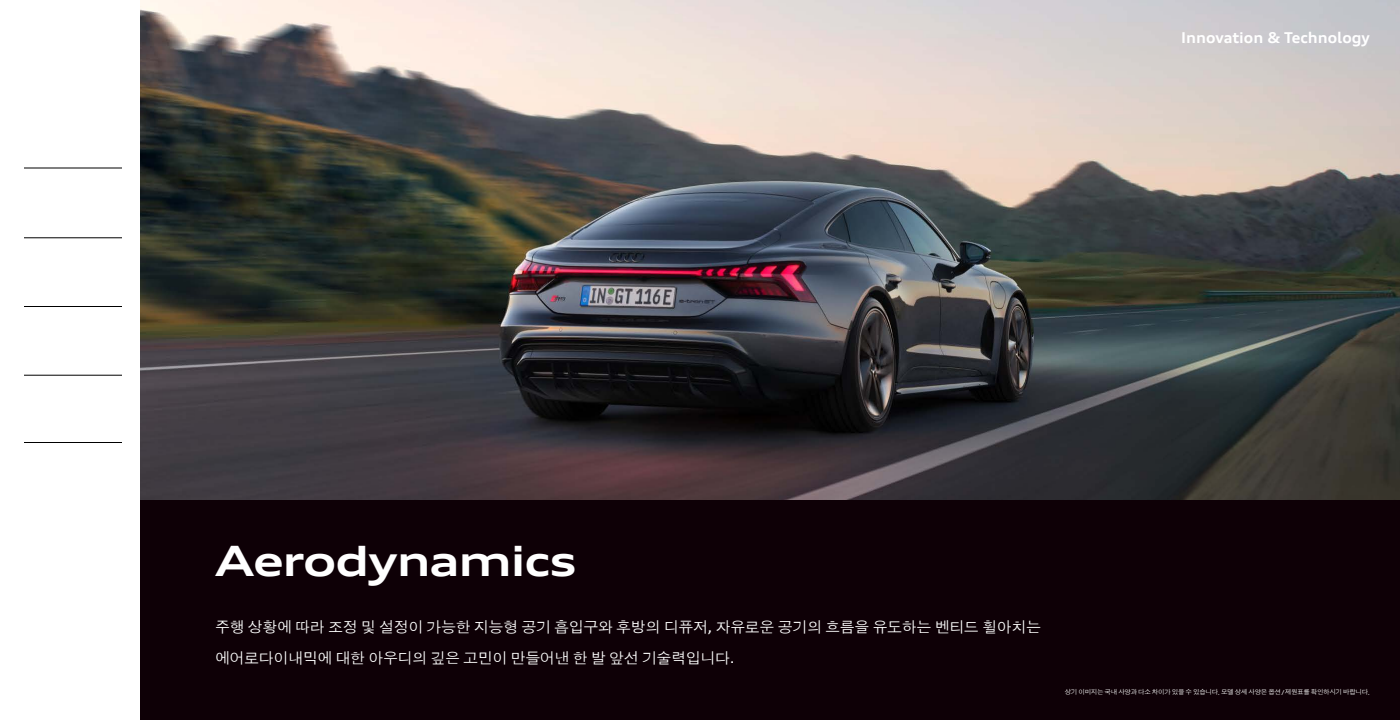
<style>
.page{position:relative;width:1400px;height:720px;background:#fff}
.page>*{position:absolute;margin:0;border:0;box-sizing:border-box;transform-origin:0 0}
.t1{font:700 expanded 42px "Audi Type";letter-spacing:-.025em;color:#fff}
.t2{font:15px/31px "Audi Type KR";letter-spacing:-.025em;color:#fff}
.t3{font:700 expanded 15px "Audi Type";color:#fff}
.t4{font:6.5px "Audi Type KR";letter-spacing:-.05em;color:#fff}
.s1{font-family:"Audi Type";font-stretch:expanded}
</style>
<div class="page">
<hr style="left:24px;top:168px;width:98px;height:1px;background:#000">
<hr style="left:24px;top:238px;width:98px;height:1px;background:#000">
<hr style="left:24px;top:306px;width:98px;height:1px;background:#000">
<hr style="left:24px;top:375px;width:98px;height:1px;background:#000">
<hr style="left:24px;top:442px;width:98px;height:1px;background:#000">
<div style="left:140px;top:0;width:1260px;height:720px;background:#0e0006"></div>
<img style="left:140px;top:0;width:1260px;height:500px">
<p class="t3" style="left:1181px;top:28px;width:190px">Innovation &amp; Technology</p>
<h1 class="t1" style="left:215px;top:535px;width:363px">Aerodynamics</h1>
<p class="t2" style="left:215px;top:611px;width:828px">주행 상황에 따라 조정 및 설정이 가능한 지능형 공기 흡입구와 후방의 디퓨저<span class="s1">,</span> 자유로운 공기의 흐름을 유도하는 벤티드 휠아치는 에어로다이내믹에 대한 아우디의 깊은 고민이 만들어낸 한 발 앞선 기술력입니다<span class="s1">.</span></p>
<p class="t4" style="left:1065px;top:688px;width:307px">상기 이미지는 국내 사양과 다소 차이가 있을 수 있습니다<span class="s1">.</span> 모델 상세 사양은 옵션<span class="s1">/</span>제원표를 확인하시기 바랍니다<span class="s1">.</span></p>
</div>
